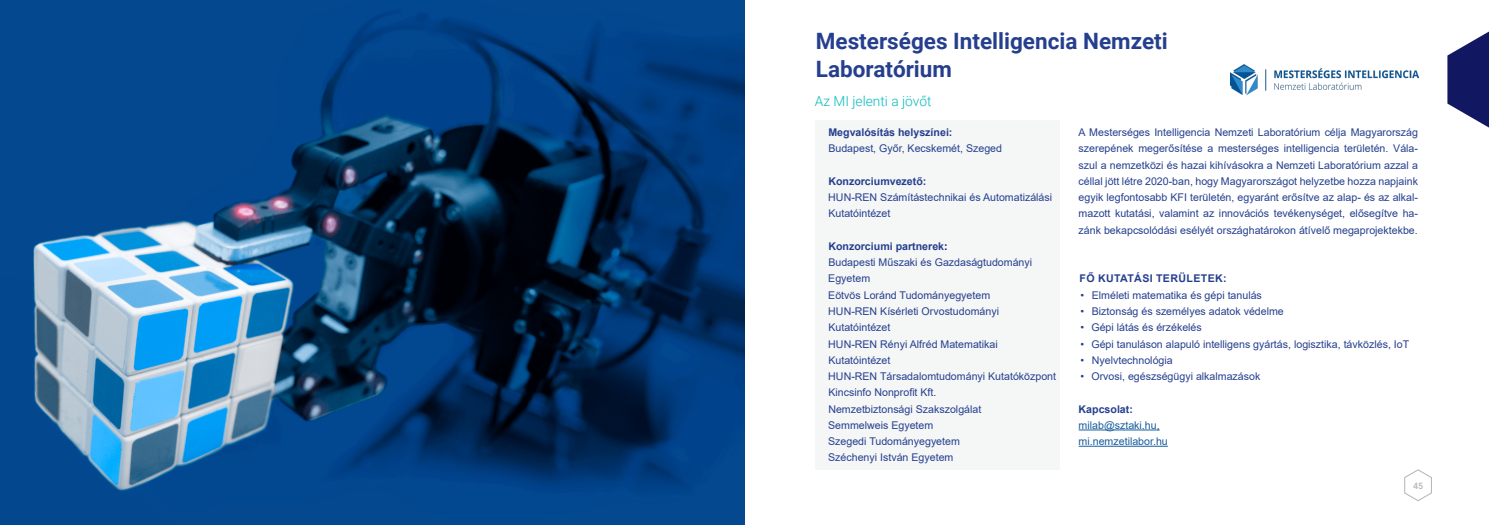
<style>
.page{position:relative;width:1489px;height:525px;background:#fff}
.page>*{position:absolute;margin:0;border:0;box-sizing:border-box;transform-origin:0 0}
.cím{font:700 22.5px "Roboto";color:#253f8e}
.szlogen{font:300 13.75px "Roboto";color:#08babf}
.body_8_5_13{font:10.62px/16.2px "Arial";color:#253f8e;text-align:justify}
.t1{font:700 10.62px "Arial";color:#253f8e}
.body_8_5_13-2{font:10.62px "Arial";color:#175d9e}
.t2{font:700 10.62px "Arial";letter-spacing:.035em;color:#253f8e}
.t3{font:500 8.75px "Roboto";color:#b1b4b5}
.s1{color:#121761}
</style>
<div class="page">
<svg style="left:1404px;top:469px;width:28px;height:32px"></svg>
<svg style="left:1447px;top:32px;width:41px;height:95px"></svg>
<img style="left:0;top:0;width:744px;height:524px">
<div style="left:815px;top:120px;width:244px;height:349px;background:#f5f6f6"></div>
<img style="left:1230px;top:65px;width:187px;height:29px">
<hr style="left:1078px;top:429px;width:81px;height:1px;background:#175d9e">
<hr style="left:1078px;top:445px;width:89px;height:1px;background:#175d9e">
<p class="cím" style="left:815px;top:25px;width:353px">Mesterséges Intelligencia Nemzeti</p>
<p class="cím" style="left:815px;top:53px;width:138px">Laboratórium</p>
<p class="szlogen" style="left:814px;top:91px;width:118px">Az MI jelenti a jövőt</p>
<p class="body_8_5_13" style="left:1078px;top:124px;width:341px">A Mesterséges Intelligencia Nemzeti Laboratórium célja Magyarország szerepének megerősítése a mesterséges intelligencia területén. Vála&shy;szul a nemzetközi és hazai kihívásokra a Nemzeti Laboratórium azzal a céllal jött létre 2020-ban, hogy Magyarországot helyzetbe hozza napjaink egyik legfontosabb KFI területén, egyaránt erősítve az alap- és az alkal&shy;mazott kutatási, valamint az innovációs tevékenységet, elősegítve ha&shy;zánk bekapcsolódási esélyét országhatárokon átívelő megaprojektekbe.</p>
<p class="t1" style="left:828px;top:125px;width:126px">Megvalósítás helyszínei:</p>
<p class="body_8_5_13" style="left:828px;top:140px;width:175px">Budapest, Győr, Kecskemét, Szeged</p>
<p class="t1" style="left:828px;top:173px;width:99px">Konzorciumvezető:</p>
<p class="body_8_5_13" style="left:828px;top:189px;width:225px">HUN-REN Számítástechnikai és Automatizálási</p>
<p class="body_8_5_13" style="left:828px;top:205px;width:64px">Kutatóintézet</p>
<p class="t1" style="left:828px;top:238px;width:121px">Konzorciumi partnerek<span class="s1">:</span></p>
<p class="body_8_5_13" style="left:828px;top:254px;width:205px">Budapesti Műszaki és Gazdaságtudományi</p>
<p class="body_8_5_13" style="left:828px;top:270px;width:43px">Egyetem</p>
<p class="body_8_5_13" style="left:828px;top:286px;width:163px">Eötvös Loránd Tudományegyetem</p>
<p class="body_8_5_13" style="left:828px;top:303px;width:172px">HUN-REN Kísérleti Orvostudományi</p>
<p class="body_8_5_13" style="left:828px;top:319px;width:64px">Kutatóintézet</p>
<p class="body_8_5_13" style="left:828px;top:335px;width:171px">HUN-REN Rényi Alfréd Matematikai</p>
<p class="body_8_5_13" style="left:828px;top:351px;width:64px">Kutatóintézet</p>
<p class="body_8_5_13" style="left:828px;top:368px;width:229px">HUN-REN Társadalomtudományi Kutatóközpont</p>
<p class="body_8_5_13" style="left:828px;top:384px;width:110px">Kincsinfo Nonprofit Kft.</p>
<p class="body_8_5_13" style="left:828px;top:400px;width:154px">Nemzetbiztonsági Szakszolgálat</p>
<p class="body_8_5_13" style="left:828px;top:416px;width:107px">Semmelweis Egyetem</p>
<p class="body_8_5_13" style="left:828px;top:433px;width:133px">Szegedi Tudományegyetem</p>
<p class="body_8_5_13" style="left:828px;top:449px;width:127px">Széchenyi István Egyetem</p>
<p class="t2" style="left:1079px;top:271px;width:148px">FŐ KUTATÁSI TERÜLETEK:</p>
<p class="body_8_5_13" style="left:1080px;top:286px;width:183px">• Elméleti matematika és gépi tanulás</p>
<p class="body_8_5_13" style="left:1080px;top:303px;width:205px">• Biztonság és személyes adatok védelme</p>
<p class="body_8_5_13" style="left:1080px;top:319px;width:123px">• Gépi látás és érzékelés</p>
<p class="body_8_5_13" style="left:1080px;top:335px;width:330px">• Gépi tanuláson alapuló intelligens gyártás, logisztika, távközlés, IoT</p>
<p class="body_8_5_13" style="left:1080px;top:351px;width:94px">• Nyelvtechnológia</p>
<p class="body_8_5_13" style="left:1080px;top:368px;width:181px">• Orvosi, egészségügyi alkalmazások</p>
<p class="t1" style="left:1078px;top:401px;width:56px">Kapcsolat:</p>
<p class="body_8_5_13-2" style="left:1078px;top:417px;width:83px">milab@sztaki.hu,</p>
<p class="body_8_5_13-2" style="left:1078px;top:434px;width:91px">mi.nemzetilabor.hu</p>
<p class="t3" style="left:1412px;top:479px;width:11px">45</p>
</div>
